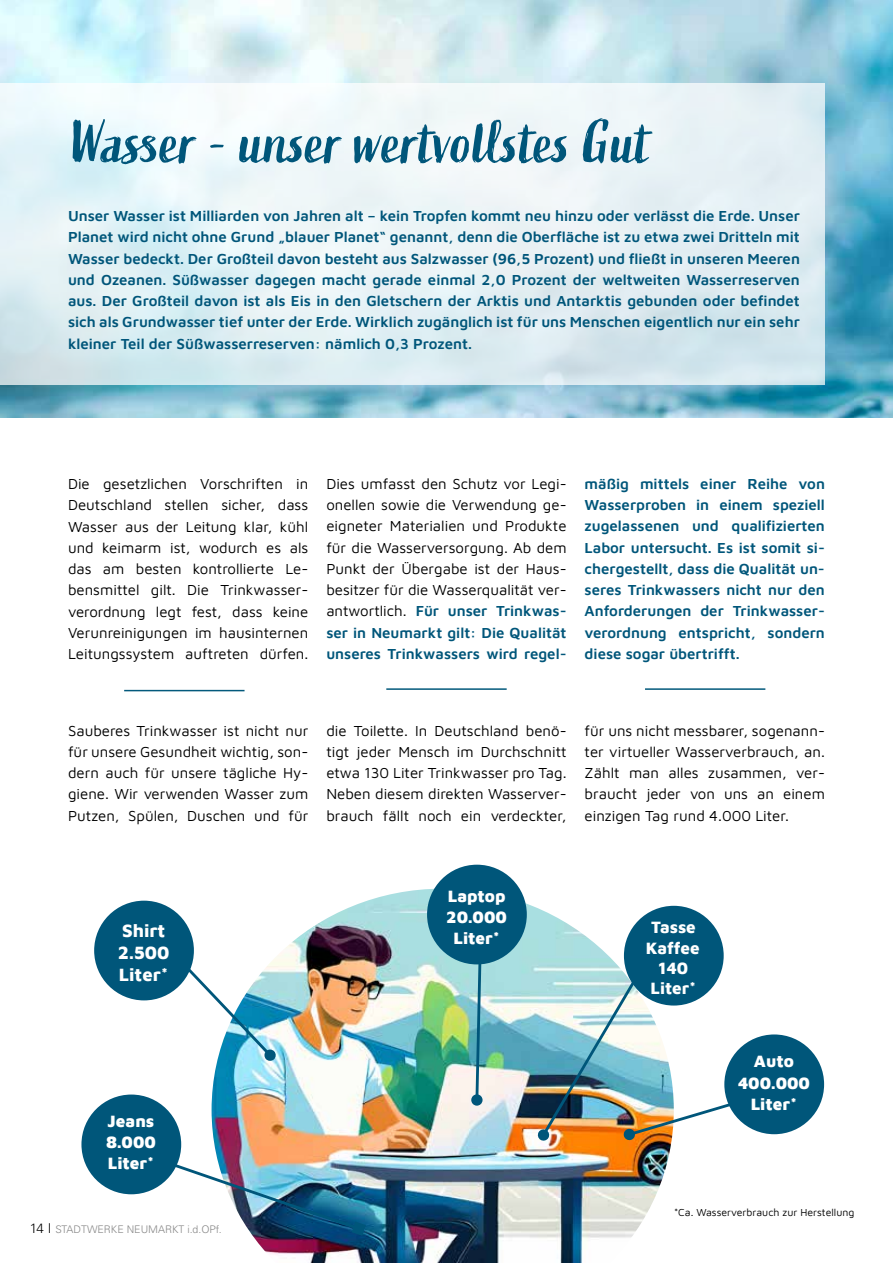
<style>
.page{position:relative;width:893px;height:1263px;background:#fff}
.page>*{position:absolute;margin:0;border:0;box-sizing:border-box;transform-origin:0 0}
.t1{font:60px "Active One";color:#00567a}
.t2{font:800 18.3px/22px "Maven Pro";color:#fff}
.t3{font:900 16.95px/21.3px "Maven Pro";color:#fff;text-align:center}
.t4{font:800 16.95px/20.4px "Maven Pro";color:#fff;text-align:center}
.t5{font:15px/21.3px "Maven Pro";color:#000;text-align:justify}
.t6{font:600 15px/21.3px "Maven Pro";color:#00567a;text-align:justify}
.t7{font:10.5px "Maven Pro";color:#000}
.t8{font:300 10.5px "Univers LT Std";color:#878787}
.s1{font-weight:600;color:#00567a}
.s2{font-size:13.5px;color:#000}
</style>
<div class="page">
<img style="left:0;top:0;width:893px;height:418px">
<svg style="left:0;top:83px;width:825px;height:302px;fill:#e5f2f5"></svg>
<img style="left:212px;top:889px;width:462px;height:374px">
<div style="left:624px;top:906px;width:100px;height:99px;background:#00567a;border-radius:50%"></div>
<div style="left:94px;top:901px;width:100px;height:99px;background:#00567a;border-radius:50%"></div>
<div style="left:724px;top:1034px;width:100px;height:100px;background:#00567a;border-radius:50%"></div>
<div style="left:427px;top:865px;width:100px;height:99px;background:#00567a;border-radius:50%"></div>
<svg style="left:474px;top:964px;width:9px;height:139px"></svg>
<div style="left:471px;top:1094px;width:12px;height:12px;background:#00567a;border-radius:50%"></div>
<div style="left:81px;top:1094px;width:100px;height:100px;background:#00567a;border-radius:50%"></div>
<img style="left:156px;top:1154px;width:210px;height:82px">
<svg style="left:172px;top:952px;width:104px;height:109px"></svg>
<img style="left:537px;top:965px;width:206px;height:176px">
<hr style="left:892px;top:936px;width:1px;height:327px;background:#005a7c">
<hr style="left:124px;top:690px;width:121px;height:1px;background:#03597c">
<hr style="left:386px;top:688px;width:121px;height:2px;background:#03597c">
<hr style="left:645px;top:688px;width:120px;height:2px;background:#03597c">
<h1 class="t1" style="left:68px;top:108px;width:583px">Wasser - unser wertvollstes Gut</h1>
<p class="t6" style="left:68px;top:204px;width:733px">Unser Wasser ist Milliarden von Jahren alt – kein Tropfen kommt neu hinzu oder verlässt die Erde. Unser Planet wird nicht ohne Grund „blauer Planet“ genannt, denn die Oberfläche ist zu etwa zwei Dritteln mit Wasser bedeckt. Der Großteil davon besteht aus Salzwasser (96,5 Prozent) und fließt in unseren Meeren und Ozeanen. Süßwasser dagegen macht gerade einmal 2,0 Prozent der weltweiten Wasserreserven aus. Der Großteil davon ist als Eis in den Gletschern der Arktis und Antarktis gebunden oder befindet sich als Grundwasser tief unter der Erde. Wirklich zugänglich ist für uns Menschen eigentlich nur ein sehr kleiner Teil der Süßwasserreserven: nämlich 0,3 Prozent.</p>
<p class="t5" style="left:68px;top:472px;width:242px">Die gesetzlichen Vorschriften in Deutschland stellen sicher, dass Wasser aus der Leitung klar, kühl und keimarm ist, wodurch es als das am besten kontrollierte Le&shy;bensmittel gilt. Die Trinkwasser&shy;verordnung legt fest, dass keine Verunreinigungen im hausinternen Leitungssystem auftreten dürfen.</p>
<p class="t5" style="left:326px;top:472px;width:242px">Dies umfasst den Schutz vor Legi&shy;onellen sowie die Verwendung ge&shy;eigneter Materialien und Produkte für die Wasserversorgung. Ab dem Punkt der Übergabe ist der Haus&shy;besitzer für die Wasserqualität ver&shy;antwortlich. <span class="s1">Für unser Trinkwas&shy;ser in Neumarkt gilt: Die Qualität unseres Trinkwassers wird regel-</span></p>
<p class="t6" style="left:585px;top:472px;width:242px">mäßig mittels einer Reihe von Wasserproben in einem speziell zugelassenen und qualifizierten Labor untersucht. Es ist somit si&shy;chergestellt, dass die Qualität un&shy;seres Trinkwassers nicht nur den Anforderungen der Trinkwasser&shy;verordnung entspricht, sondern diese sogar übertrifft.</p>
<p class="t5" style="left:68px;top:719px;width:242px">Sauberes Trinkwasser ist nicht nur für unsere Gesundheit wichtig, son&shy;dern auch für unsere tägliche Hy&shy;giene. Wir verwenden Wasser zum Putzen, Spülen, Duschen und für</p>
<p class="t5" style="left:326px;top:719px;width:242px">die Toilette. In Deutschland benö&shy;tigt jeder Mensch im Durchschnitt etwa 130 Liter Trinkwasser pro Tag.<br>Neben diesem direkten Wasserver&shy;brauch fällt noch ein verdeckter,</p>
<p class="t5" style="left:585px;top:719px;width:242px">für uns nicht messbarer, sogenann&shy;ter virtueller Wasserverbrauch, an.<br>Zählt man alles zusammen, ver&shy;braucht jeder von uns an einem einzigen Tag rund 4.000 Liter.</p>
<p class="t2" style="left:118px;top:919px;width:53px">Shirt<br>2.500<br>Liter*</p>
<p class="t3" style="left:106px;top:1109px;width:51px;text-align:justify">Jeans 8.000<br>Liter*</p>
<p class="t8" style="left:30px;top:1223px;width:194px"><span class="s2">14 I</span> STADTWERKE NEUMARKT i.d.OPf.</p>
<p class="t3" style="left:446px;top:884px;width:62px">Laptop<br>20.000<br>Liter*</p>
<p class="t4" style="left:646px;top:916px;width:55px">Tasse<br>Kaffee<br>140<br>Liter*</p>
<p class="t3" style="left:738px;top:1050px;width:74px">Auto<br>400.000<br>Liter*</p>
<p class="t7" style="left:674px;top:1205px;width:182px">*Ca. Wasserverbrauch zur Herstellung</p>
</div>
